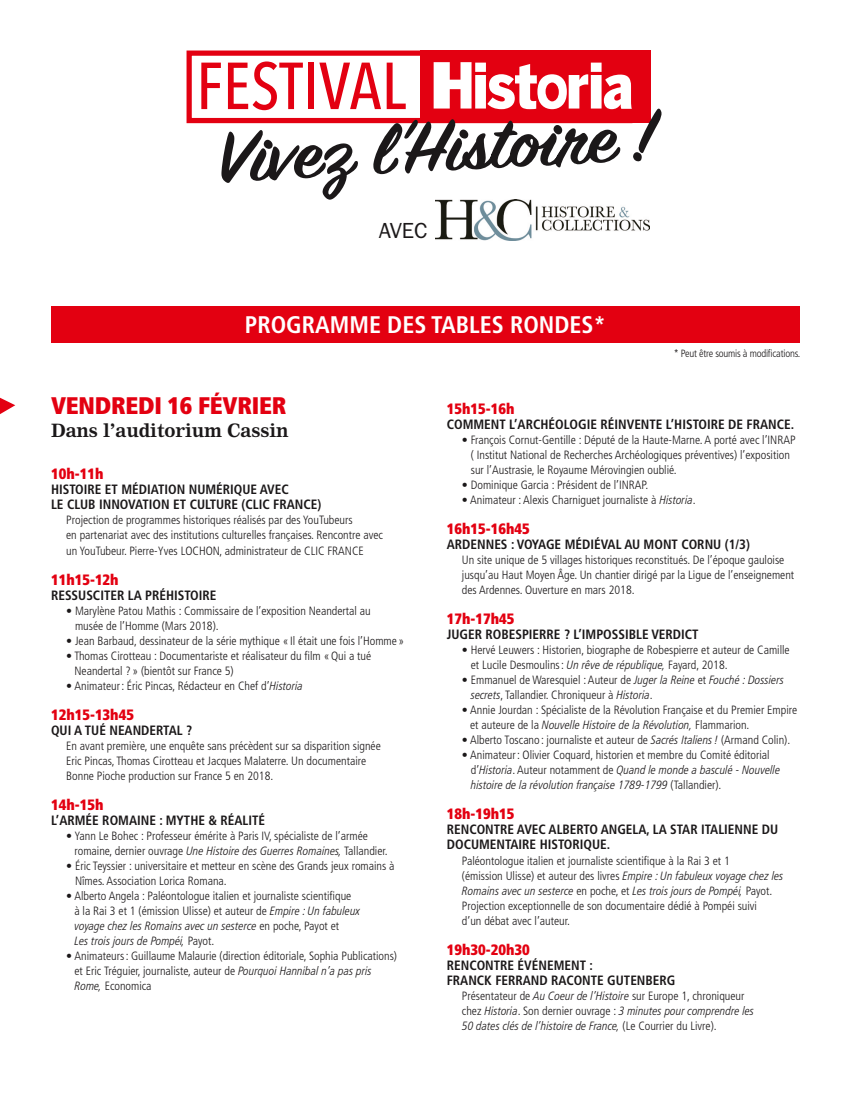
<style>
.page{position:relative;width:851px;height:1106px;background:#fff}
.page>*{position:absolute;margin:0;border:0;box-sizing:border-box;transform-origin:0 0}
.t1{font:500 65.7px "Avenir Next Condensed";color:#e30011}
.t2{font:700 condensed 24px "Frutiger LT Std";color:#fff}
.t3{font:900 condensed 24px "Frutiger LT Std";letter-spacing:-.01em;color:#e30011}
.t4{font:21.9px "ITC Franklin Gothic Std";color:#1b1819}
.t5{font:700 18px "Nimrod";letter-spacing:-.01em;color:#1b1819}
.t6{font:900 condensed 15px "Frutiger LT Std";color:#e30011}
.t7{font:700 condensed 13.5px/15px "Frutiger LT Std";color:#1b1819}
.t8{font:300 condensed 12px/15px "Frutiger LT Std";color:#1b1819}
.t9{font:italic 300 condensed 12px/15px "Frutiger LT Std";color:#1b1819}
.t10{font:300 condensed 10.5px "Frutiger LT Std";letter-spacing:-.02em;color:#1b1819}
.s1{font-style:italic}
.s2{font-style:normal}
</style>
<div class="page">
<div style="left:51px;top:306px;width:748px;height:36px;background:#e30011"></div>
<div style="left:186px;top:50px;width:446px;height:73px;border:5px solid #e30011"></div>
<div style="left:420px;top:50px;width:230px;height:73px;background:#e30011"></div>
<svg style="left:433px;top:62px;width:198px;height:46px"></svg>
<svg style="left:221px;top:108px;width:440px;height:92px"></svg>
<img style="left:435px;top:200px;width:214px;height:40px">
<svg style="left:0;top:398px;width:15px;height:16px"></svg>
<h1 class="t1" style="left:196px;top:46px;width:211px">FESTIVAL</h1>
<h3 class="t4" style="left:378px;top:218px;width:50px">AVEC</h3>
<h2 class="t2" style="left:245px;top:310px;width:362px">PROGRAMME DES TABLES RONDES*</h2>
<p class="t10" style="left:673px;top:347px;width:128px">* Peut être soumis à modifications.</p>
<h2 class="t3" style="left:51px;top:391px;width:237px">VENDREDI 16 FÉVRIER</h2>
<h3 class="t5" style="left:51px;top:419px;width:239px">Dans l’auditorium Cassin</h3>
<p class="t6" style="left:51px;top:465px;width:54px">10h-11h</p>
<p class="t7" style="left:51px;top:482px;width:272px">HISTOIRE ET MÉDIATION NUMÉRIQUE AVEC<br>LE CLUB INNOVATION ET CULTURE (CLIC FRANCE)</p>
<p class="t8" style="left:66px;top:513px;width:318px">Projection de programmes historiques réalisés par des YouTubeurs<br>en partenariat avec des institutions culturelles françaises. Rencontre avec un YouTubeur. Pierre-Yves LOCHON, administrateur de CLIC FRANCE</p>
<p class="t6" style="left:51px;top:570px;width:69px">11h15-12h</p>
<p class="t7" style="left:51px;top:587px;width:167px">RESSUSCITER LA PRÉHISTOIRE</p>
<p class="t8" style="left:75px;top:603px;width:297px;text-indent:-9px">• Marylène Patou Mathis : Commissaire de l’exposition Neandertal au musée de l’Homme (Mars 2018).</p>
<p class="t8" style="left:66px;top:633px;width:339px">• Jean Barbaud, dessinateur de la série mythique « Il était une fois l’Homme »</p>
<p class="t8" style="left:74px;top:648px;width:298px;text-indent:-8px">• Thomas Cirotteau : Documentariste et réalisateur du film « Qui a tué<br>Neandertal ? » (bientôt sur France 5)</p>
<p class="t8" style="left:66px;top:678px;width:238px">• Animateur : Éric Pincas, Rédacteur en Chef d’<span class="s1">Historia</span></p>
<p class="t6" style="left:51px;top:705px;width:84px">12h15-13h45</p>
<p class="t7" style="left:51px;top:722px;width:143px">QUI A TUÉ NEANDERTAL ?</p>
<p class="t8" style="left:66px;top:738px;width:316px">En avant première, une enquête sans précèdent sur sa disparition signée<br>Eric Pincas, Thomas Cirotteau et Jacques Malaterre. Un documentaire<br>Bonne Pioche production sur France 5 en 2018.</p>
<p class="t6" style="left:51px;top:795px;width:54px">14h-15h</p>
<p class="t7" style="left:51px;top:812px;width:215px">L’ARMÉE ROMAINE : MYTHE &amp; RÉALITÉ</p>
<p class="t8" style="left:74px;top:828px;width:314px;text-indent:-8px">• Yann Le Bohec : Professeur émérite à Paris IV, spécialiste de l’armée romaine, dernier ouvrage <span class="s1">Une Histoire des Guerres Romaines,</span> Tallandier.</p>
<p class="t8" style="left:75px;top:858px;width:321px;text-indent:-9px">• Éric Teyssier : universitaire et metteur en scène des Grands jeux romains à<br>Nîmes. Association Lorica Romana.</p>
<p class="t8" style="left:74px;top:888px;width:287px;text-indent:-8px">• Alberto Angela : Paléontologue italien et journaliste scientifique<br>à la Rai 3 et 1 (émission Ulisse) et auteur de <span class="s1">Empire : Un fabuleux voyage chez les Romains avec un sesterce</span> en poche, Payot et<br><span class="s1">Les trois jours de Pompéi,</span> Payot.</p>
<p class="t8" style="left:74px;top:948px;width:324px;text-indent:-8px">• Animateurs : Guillaume Malaurie (direction éditoriale, Sophia Publications) et Eric Tréguier, journaliste, auteur de <span class="s1">Pourquoi Hannibal n’a pas pris<br>Rome,</span> Economica</p>
<p class="t6" style="left:446px;top:400px;width:69px">15h15-16h</p>
<p class="t7" style="left:446px;top:417px;width:349px">COMMENT L’ARCHÉOLOGIE RÉINVENTE L’HISTOIRE DE FRANCE.</p>
<p class="t8" style="left:470px;top:433px;width:326px;text-indent:-9px">• François Cornut-Gentille : Député de la Haute-Marne. A porté avec l’INRAP ( Institut National de Recherches Archéologiques préventives) l’exposition sur l’Austrasie, le Royaume Mérovingien oublié.</p>
<p class="t8" style="left:462px;top:478px;width:188px">• Dominique Garcia : Président de l’INRAP.</p>
<p class="t8" style="left:462px;top:493px;width:235px">• Animateur : Alexis Charniguet journaliste à <span class="s1">Historia</span>.</p>
<p class="t6" style="left:446px;top:520px;width:84px">16h15-16h45</p>
<p class="t7" style="left:446px;top:537px;width:305px">ARDENNES : VOYAGE MÉDIÉVAL AU MONT CORNU (1/3)</p>
<p class="t8" style="left:462px;top:553px;width:334px">Un site unique de 5 villages historiques reconstitués. De l’époque gauloise jusqu’au Haut Moyen Âge. Un chantier dirigé par la Ligue de l’enseignement des Ardennes. Ouverture en mars 2018.</p>
<p class="t6" style="left:446px;top:610px;width:69px">17h-17h45</p>
<p class="t7" style="left:446px;top:627px;width:253px">JUGER ROBESPIERRE ? L’IMPOSSIBLE VERDICT</p>
<p class="t8" style="left:470px;top:643px;width:320px;text-indent:-9px">• Hervé Leuwers : Historien, biographe de Robespierre et auteur de Camille et Lucile Desmoulins : <span class="s1">Un rêve de république,</span> Fayard, 2018.</p>
<p class="t8" style="left:470px;top:673px;width:314px;text-indent:-9px">• Emmanuel de Waresquiel : Auteur de <span class="s1">Juger la Reine</span> et <span class="s1">Fouché : Dossiers secrets</span>, Tallandier. Chroniqueur à <span class="s1">Historia</span>.</p>
<p class="t8" style="left:470px;top:703px;width:328px;text-indent:-8px">• Annie Jourdan : Spécialiste de la Révolution Française et du Premier Empire et auteure de la <span class="s1">Nouvelle Histoire de la Révolution,</span> Flammarion.</p>
<p class="t8" style="left:462px;top:733px;width:330px">• Alberto Toscano : journaliste et auteur de <span class="s1">Sacrés Italiens !</span> (Armand Colin).</p>
<p class="t8" style="left:470px;top:748px;width:311px;text-indent:-9px">• Animateur : Olivier Coquard, historien et membre du Comité éditorial d’<span class="s1">Historia</span>. Auteur notamment de <span class="s1">Quand le monde a basculé - Nouvelle histoire de la révolution française 1789-1799</span> (Tallandier).</p>
<p class="t6" style="left:446px;top:805px;width:69px">18h-19h15</p>
<p class="t7" style="left:446px;top:822px;width:333px">RENCONTRE AVEC ALBERTO ANGELA, LA STAR ITALIENNE DU<br>DOCUMENTAIRE HISTORIQUE.</p>
<p class="t8" style="left:462px;top:853px;width:323px">Paléontologue italien et journaliste scientifique à la Rai 3 et 1<br>(émission Ulisse) et auteur des livres <span class="s1">Empire : Un fabuleux voyage chez les Romains avec un sesterce</span> en poche, et <span class="s1">Les trois jours de Pompéi,</span> Payot.<br>Projection exceptionnelle de son documentaire dédié à Pompéi suivi<br>d’un débat avec l’auteur.</p>
<p class="t6" style="left:446px;top:940px;width:84px">19h30-20h30</p>
<p class="t7" style="left:446px;top:957px;width:230px">RENCONTRE ÉVÉNEMENT :<br>FRANCK FERRAND RACONTE GUTENBERG</p>
<p class="t9" style="left:462px;top:988px;width:294px"><span class="s2">Présentateur de</span> Au Coeur de l’Histoire <span class="s2">sur Europe 1, chroniqueur chez</span> Historia<span class="s2">. Son dernier ouvrage :</span> 3 minutes pour comprendre les<br>50 dates clés de l’histoire de France, <span class="s2">(Le Courrier du Livre).</span></p>
</div>
